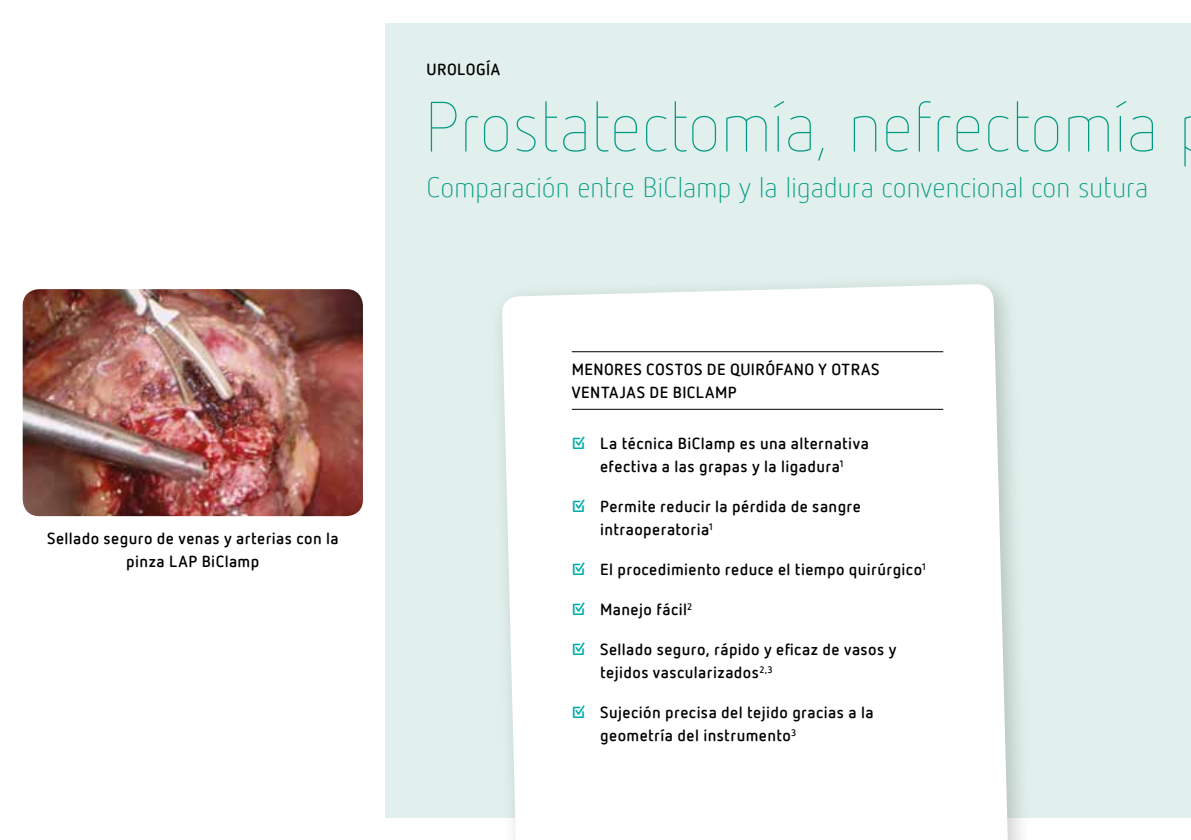
<style>
.page{position:relative;width:1191px;height:840px;background:#fff}
.page>*{position:absolute;margin:0;border:0;box-sizing:border-box;transform-origin:0 0}
.t1{font:100 70px "Netto Offc Pro";letter-spacing:-.015em;color:#009982}
.t2{font:300 28px "Netto Offc Pro";letter-spacing:-.01em;color:#009982}
.t3{font:700 16px/23px "Netto Offc Pro";letter-spacing:.025em;color:#000}
.s1{color:#00aca9}
</style>
<div class="page">
<div style="left:386px;top:23px;width:805px;height:793px;background:#e1f0ec"></div>
<div style="left:489px;top:271px;width:545px;height:568px;background:#000;opacity:.2"></div>
<div style="left:501px;top:284px;width:509px;height:555px;background:#fff"></div>
<hr style="left:572px;top:351px;width:371px;height:1px;background:#000">
<hr style="left:572px;top:409px;width:371px;height:1px;background:#000">
<img style="left:23px;top:289px;width:340px;height:227px">
<p class="t3" style="left:47px;top:526px;width:293px;text-align:center">Sellado seguro de venas y arterias con la pinza LAP BiClamp</p>
<p class="t3" style="left:426px;top:57px;width:75px">UROLOGÍA</p>
<h1 class="t1" style="left:424px;top:84px;width:736px">Prostatectomía, nefrectomía</h1>
<h2 class="t2" style="left:426px;top:169px;width:723px">Comparación entre BiClamp y la ligadura convencional con sutura</h2>
<p class="t3" style="left:572px;top:356px;width:309px">MENORES COSTOS DE QUIRÓFANO Y OTRAS<br>VENTAJAS DE BICLAMP</p>
<p class="t3" style="left:572px;top:431px;width:299px;text-align:center"><span class="s1">☑</span> La técnica BiClamp es una alternativa efectiva a las grapas y la ligadura<sup>1</sup></p>
<p class="t3" style="left:600px;top:494px;width:262px;text-indent:-28px"><span class="s1">☑</span> Permite reducir la pérdida de sangre intraoperatoria<sup>1</sup></p>
<p class="t3" style="left:572px;top:557px;width:356px"><span class="s1">☑</span> El procedimiento reduce el tiempo quirúrgico<sup>1</sup></p>
<p class="t3" style="left:572px;top:597px;width:122px"><span class="s1">☑</span> Manejo fácil<sup>2</sup></p>
<p class="t3" style="left:600px;top:637px;width:298px;text-indent:-28px"><span class="s1">☑</span> Sellado seguro, rápido y eficaz de vasos y tejidos vascularizados<sup>2,3</sup></p>
<p class="t3" style="left:600px;top:700px;width:275px;text-indent:-28px"><span class="s1">☑</span> Sujeción precisa del tejido gracias a la geometría del instrumento<sup>3</sup></p>
</div>
